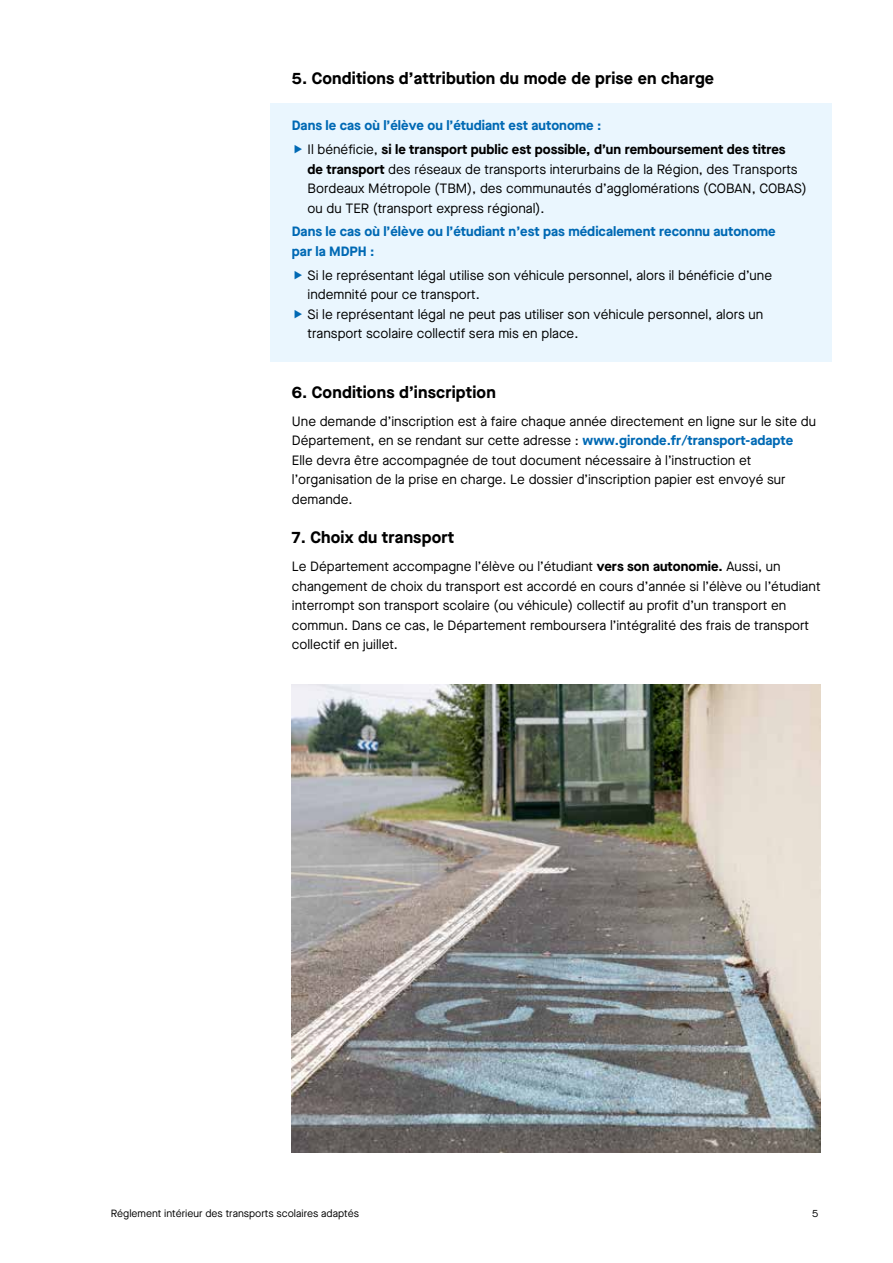
<style>
.page{position:relative;width:893px;height:1263px;background:#fff}
.page>*{position:absolute;margin:0;border:0;box-sizing:border-box;transform-origin:0 0}
.t1{font:700 16.5px "Maison Neue";letter-spacing:.01em;color:#000}
.t2{font:13.5px/19.5px "Maison Neue";color:#000}
.t3{font:700 13.5px/23.7px "Maison Neue";color:#000}
.t4{font:700 13.5px/19.5px "Maison Neue";color:#0069b4}
.t5{font:10.5px "Maison Neue";color:#000}
.s1{color:#0069b4}
.s2{font-weight:400}
.s3{font-weight:700}
.s4{font-weight:700;color:#0069b4}
</style>
<div class="page">
<img style="left:292px;top:684px;width:529px;height:468px">
<div style="left:271px;top:103px;width:561px;height:258px;background:#eaf6fe"></div>
<p class="t1" style="left:292px;top:67px;width:424px">5. Conditions d’attribution du mode de prise en charge</p>
<p class="t3" style="left:308px;top:113px;width:480px;text-indent:-16px"><span class="s1">Dans le cas où l’élève ou l’étudiant est autonome :<br></span><span class="s2">Il bénéficie,</span> si le transport public est possible, d’un remboursement des titres</p>
<p class="t2" style="left:308px;top:159px;width:501px"><span class="s3">de transport</span> des réseaux de transports interurbains de la Région, des Transports<br>Bordeaux Métropole (TBM), des communautés d’agglomérations (COBAN, COBAS) ou du TER (transport express régional).</p>
<p class="t4" style="left:292px;top:222px;width:485px">Dans le cas où l’élève ou l’étudiant n’est pas médicalement reconnu autonome par la MDPH :</p>
<p class="t2" style="left:308px;top:265px;width:466px">Si le représentant légal utilise son véhicule personnel, alors il bénéficie d’une indemnité pour ce transport.<br>Si le représentant légal ne peut pas utiliser son véhicule personnel, alors un transport scolaire collectif sera mis en place.</p>
<p class="t1" style="left:292px;top:380px;width:205px">6. Conditions d’inscription</p>
<p class="t2" style="left:292px;top:411px;width:526px">Une demande d’inscription est à faire chaque année directement en ligne sur le site du Département, en se rendant sur cette adresse : <span class="s4">www.gironde.fr/transport-adapte </span>Elle devra être accompagnée de tout document nécessaire à l’instruction et l’organisation de la prise en charge. Le dossier d’inscription papier est envoyé sur demande.</p>
<p class="t1" style="left:292px;top:526px;width:164px">7. Choix du transport</p>
<p class="t2" style="left:292px;top:557px;width:530px">Le Département accompagne l’élève ou l’étudiant <span class="s3">vers son autonomie.</span> Aussi, un changement de choix du transport est accordé en cours d’année si l’élève ou l’étudiant interrompt son transport scolaire (ou véhicule) collectif au profit d’un transport en commun. Dans ce cas, le Département remboursera l’intégralité des frais de transport collectif en juillet.</p>
<p class="t5" style="left:111px;top:1206px;width:250px">Réglement intérieur des transports scolaires adaptés</p>
<p class="t5" style="left:812px;top:1206px;width:8px">5</p>
</div>
